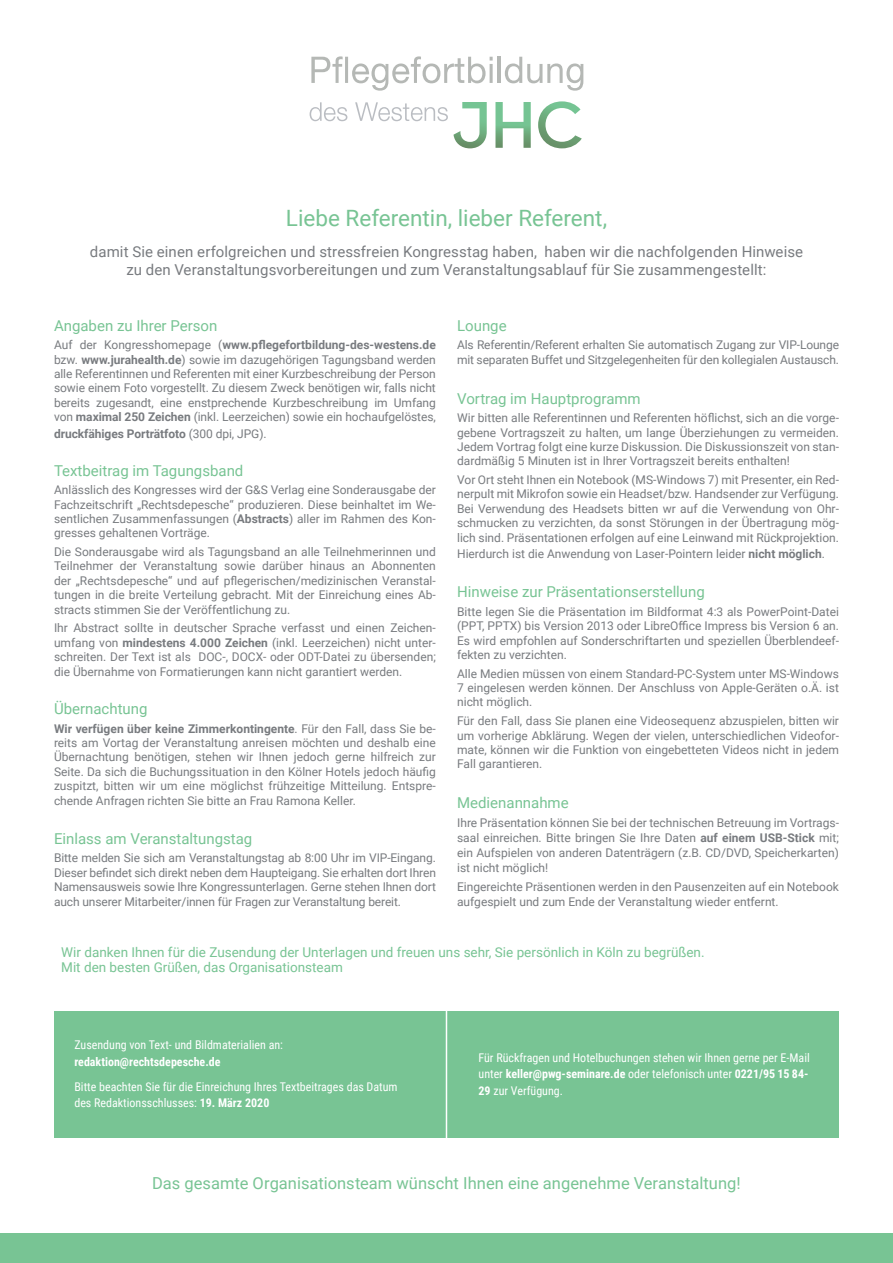
<style>
.page{position:relative;width:893px;height:1263px;background:#fff}
.page>*{position:absolute;margin:0;border:0;box-sizing:border-box;transform-origin:0 0}
.t1{font:22.5px "Roboto";color:#78c494}
.t2{font:16.5px "Roboto";color:#78c494}
.t3{font:15px/18px "Roboto";letter-spacing:.005em;color:#787b7f;text-align:center}
.t4{font:15px "Roboto";color:#78c494}
.t5{font:13.5px/15px "Roboto";color:#78c494}
.t6{font:12px/14.4px "Roboto";color:#787b7f;text-align:justify}
.t7{font:12px/16.5px "Roboto Condensed";color:#fff}
.t8{font:700 12px "Roboto";letter-spacing:-.005em;color:#787b7f}
.t9{font:700 12px "Roboto Condensed";color:#fff}
.s1{font-weight:700}
.s2{font-weight:400}
</style>
<div class="page">
<div style="left:54px;top:1011px;width:785px;height:126px;background:#78c494"></div>
<hr style="left:446px;top:1008px;width:1px;height:132px;background:#fff">
<img style="left:495px;top:102px;width:36px;height:46px">
<svg style="left:311px;top:56px;width:182px;height:35px"></svg>
<hr style="left:498px;top:57px;width:3px;height:26px;background:#b5b8b5">
<svg style="left:505px;top:57px;width:78px;height:34px"></svg>
<svg style="left:310px;top:102px;width:37px;height:19px"></svg>
<svg style="left:355px;top:102px;width:93px;height:19px"></svg>
<img style="left:453px;top:102px;width:34px;height:46px">
<img style="left:538px;top:101px;width:44px;height:47px">
<div style="left:0;top:1233px;width:893px;height:30px;background:#78c494"></div>
<h1 class="t1" style="left:286px;top:203px;width:323px">Liebe Referentin, lieber Referent,</h1>
<p class="t3" style="left:90px;top:242px;width:715px">damit Sie einen erfolgreichen und stressfreien Kongresstag haben, haben wir die nachfolgenden Hinweise zu den Veranstaltungsvorbereitungen und zum Veranstaltungsablauf für Sie zusammengestellt:</p>
<p class="t4" style="left:54px;top:315px;width:165px">Angaben zu Ihrer Person</p>
<p class="t6" style="left:54px;top:337px;width:383px">Auf der Kongresshomepage (<span class="s1">www.pflegefortbildung-des-westens.de </span>bzw. <span class="s1">www.jurahealth.de</span>) sowie im dazugehörigen Tagungsband werden alle Referentinnen und Referenten mit einer Kurzbeschreibung der Person sowie einem Foto vorgestellt. Zu diesem Zweck benötigen wir, falls nicht bereits zugesandt, eine enstprechende Kurzbeschreibung im Umfang von <span class="s1">maximal 250 Zeichen</span> (inkl. Leerzeichen) sowie ein hochaufgelöstes,</p>
<p class="t8" style="left:54px;top:425px;width:214px">druckfähiges Porträtfoto <span class="s2">(300 dpi, JPG).</span></p>
<p class="t4" style="left:54px;top:460px;width:191px">Textbeitrag im Tagungsband</p>
<p class="t6" style="left:54px;top:482px;width:383px">Anlässlich des Kongresses wird der G&amp;S Verlag eine Sonderausgabe der Fachzeitschrift „Rechtsdepesche“ produzieren. Diese beinhaltet im We&shy;sentlichen Zusammenfassungen (<span class="s1">Abstracts</span>) aller im Rahmen des Kon&shy;gresses gehaltenen Vorträge.</p>
<p class="t6" style="left:54px;top:544px;width:383px">Die Sonderausgabe wird als Tagungsband an alle Teilnehmerinnen und Teilnehmer der Veranstaltung sowie darüber hinaus an Abonnenten der „Rechtsdepesche“ und auf pflegerischen/medizinischen Veranstal&shy;tungen in die breite Verteilung gebracht. Mit der Einreichung eines Ab&shy;stracts stimmen Sie der Veröffentlichung zu.</p>
<p class="t6" style="left:54px;top:620px;width:383px">Ihr Abstract sollte in deutscher Sprache verfasst und einen Zeichen&shy;umfang von <span class="s1">mindestens 4.000 Zeichen</span> (inkl. Leerzeichen) nicht unter&shy;schreiten. Der Text ist als DOC-, DOCX- oder ODT-Datei zu übersenden; die Übernahme von Formatierungen kann nicht garantiert werden.</p>
<p class="t4" style="left:54px;top:698px;width:95px">Übernachtung</p>
<p class="t6" style="left:54px;top:721px;width:383px"><span class="s1">Wir verfügen über keine Zimmerkontingente</span>. Für den Fall, dass Sie be&shy;reits am Vortag der Veranstaltung anreisen möchten und deshalb eine Übernachtung benötigen, stehen wir Ihnen jedoch gerne hilfreich zur Seite. Da sich die Buchungssituation in den Kölner Hotels jedoch häufig zuspitzt, bitten wir um eine möglichst frühzeitige Mitteilung. Entspre&shy;chende Anfragen richten Sie bitte an Frau Ramona Keller.</p>
<p class="t4" style="left:54px;top:828px;width:200px">Einlass am Veranstaltungstag</p>
<p class="t6" style="left:54px;top:850px;width:383px">Bitte melden Sie sich am Veranstaltungstag ab 8:00 Uhr im VIP-Eingang.<br>Dieser befindet sich direkt neben dem Haupteigang. Sie erhalten dort Ihren Namensausweis sowie Ihre Kongressunterlagen. Gerne stehen Ihnen dort auch unserer Mitarbeiter/innen für Fragen zur Veranstaltung bereit.</p>
<p class="t4" style="left:457px;top:315px;width:51px">Lounge</p>
<p class="t6" style="left:457px;top:337px;width:383px;line-height:15px">Als Referentin/Referent erhalten Sie automatisch Zugang zur VIP-Lounge mit separaten Buffet und Sitzgelegenheiten für den kollegialen Austausch.</p>
<p class="t4" style="left:457px;top:388px;width:185px">Vortrag im Hauptprogramm</p>
<p class="t6" style="left:457px;top:410px;width:383px">Wir bitten alle Referentinnen und Referenten höflichst, sich an die vorge&shy;gebene Vortragszeit zu halten, um lange Überziehungen zu vermeiden.<br>Jedem Vortrag folgt eine kurze Diskussion. Die Diskussionszeit von stan&shy;dardmäßig 5 Minuten ist in Ihrer Vortragszeit bereits enthalten!</p>
<p class="t6" style="left:457px;top:472px;width:383px">Vor Ort steht Ihnen ein Notebook (MS-Windows 7) mit Presenter, ein Red&shy;nerpult mit Mikrofon sowie ein Headset/bzw. Handsender zur Verfügung.<br>Bei Verwendung des Headsets bitten wr auf die Verwendung von Ohr&shy;schmucken zu verzichten, da sonst Störungen in der Übertragung mög&shy;lich sind. Präsentationen erfolgen auf eine Leinwand mit Rückprojektion.</p>
<p class="t6" style="left:457px;top:546px;width:369px">Hierdurch ist die Anwendung von Laser-Pointern leider <span class="s1">nicht möglich</span>.</p>
<p class="t4" style="left:457px;top:581px;width:249px">Hinweise zur Präsentationserstellung</p>
<p class="t6" style="left:457px;top:604px;width:383px">Bitte legen Sie die Präsentation im Bildformat 4:3 als PowerPoint-Datei (PPT, PPTX) bis Version 2013 oder LibreOffice Impress bis Version 6 an.<br>Es wird empfohlen auf Sonderschriftarten und speziellen Überblendeef&shy;fekten zu verzichten.</p>
<p class="t6" style="left:457px;top:666px;width:383px">Alle Medien müssen von einem Standard-PC-System unter MS-Windows 7 eingelesen werden können. Der Anschluss von Apple-Geräten o.Ä. ist nicht möglich.</p>
<p class="t6" style="left:457px;top:713px;width:383px">Für den Fall, dass Sie planen eine Videosequenz abzuspielen, bitten wir um vorherige Abklärung. Wegen der vielen, unterschiedlichen Videofor&shy;mate, können wir die Funktion von eingebetteten Videos nicht in jedem Fall garantieren.</p>
<p class="t4" style="left:457px;top:792px;width:113px">Medienannahme</p>
<p class="t6" style="left:457px;top:815px;width:383px;line-height:15px">Ihre Präsentation können Sie bei der technischen Betreuung im Vortrags&shy;saal einreichen. Bitte bringen Sie Ihre Daten <span class="s1">auf einem USB-Stick</span> mit; ein Aufspielen von anderen Datenträgern (z.B. CD/DVD, Speicherkarten) ist nicht möglich!</p>
<p class="t6" style="left:457px;top:879px;width:383px;line-height:15px">Eingereichte Präsentionen werden in den Pausenzeiten auf ein Notebook aufgespielt und zum Ende der Veranstaltung wieder entfernt.</p>
<p class="t5" style="left:61px;top:944px;width:645px">Wir danken Ihnen für die Zusendung der Unterlagen und freuen uns sehr, Sie persönlich in Köln zu begrüßen.<br>Mit den besten Grüßen, das Organisationsteam</p>
<p class="t7" style="left:74px;top:1036px;width:210px">Zusendung von Text- und Bildmaterialien an:</p>
<p class="t9" style="left:74px;top:1053px;width:148px">redaktion@rechtsdepesche.de</p>
<p class="t7" style="left:74px;top:1078px;width:325px">Bitte beachten Sie für die Einreichung Ihres Textbeitrages das Datum des Redaktionsschlusses: <span class="s1">19. März 2020</span></p>
<p class="t7" style="left:479px;top:1049px;width:333px;text-align:justify">Für Rückfragen und Hotelbuchungen stehen wir Ihnen gerne per E-Mail unter <span class="s1">keller@pwg-seminare.de</span> oder telefonisch unter <span class="s1">0221/95 15 84- 29</span> zur Verfügung.</p>
<h2 class="t2" style="left:152px;top:1171px;width:590px">Das gesamte Organisationsteam wünscht Ihnen eine angenehme Veranstaltung!</h2>
</div>
